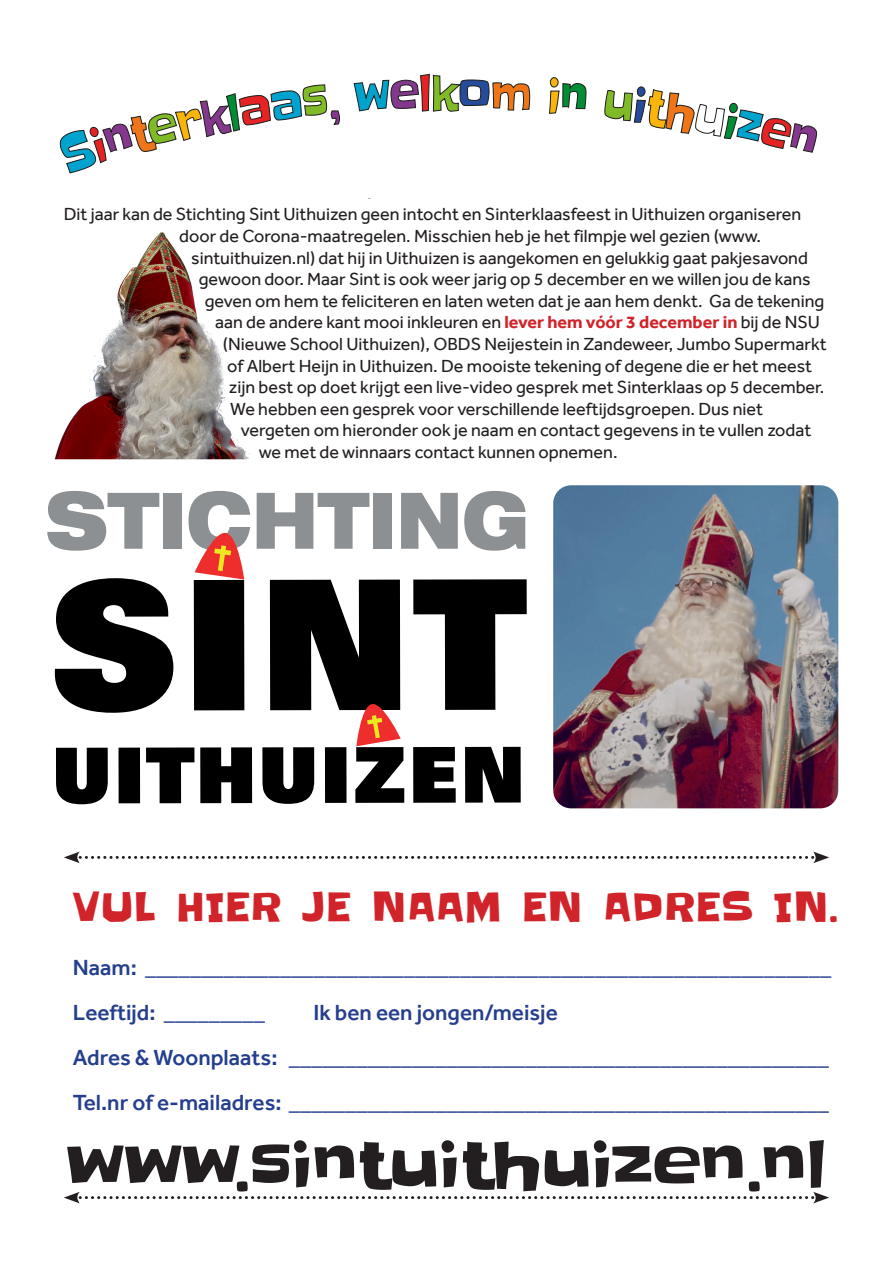
<style>
.page{position:relative;width:893px;height:1263px;background:#fff}
.page>*{position:absolute;margin:0;border:0;box-sizing:border-box;transform-origin:0 0}
.t1{font:66px "Slackey";color:#231f20}
.t2{font:39px "Slackey";color:#d1232a}
.t3{font:500 22.5px "Effra";color:#253f8e}
.t4{font:18px "Effra";color:#231f20}
.s1{font-weight:700;color:#d1232a}
</style>
<div class="page">
<svg style="left:60px;top:84px;width:280px;height:90px"></svg>
<svg style="left:353px;top:73px;width:177px;height:39px"></svg>
<svg style="left:549px;top:77px;width:38px;height:37px"></svg>
<svg style="left:604px;top:86px;width:213px;height:67px"></svg>
<svg style="left:64px;top:851px;width:765px;height:12px"></svg>
<svg style="left:47px;top:491px;width:112px;height:60px"></svg>
<div style="left:164px;top:493px;width:18px;height:56px;background:#8d9093"></div>
<svg style="left:257px;top:493px;width:112px;height:56px"></svg>
<div style="left:374px;top:493px;width:18px;height:56px;background:#8d9093"></div>
<svg style="left:401px;top:493px;width:57px;height:56px"></svg>
<svg style="left:464px;top:491px;width:62px;height:60px"></svg>
<svg style="left:55px;top:578px;width:118px;height:135px"></svg>
<div style="left:194px;top:580px;width:50px;height:130px;background:#000001"></div>
<svg style="left:413px;top:579px;width:114px;height:131px"></svg>
<svg style="left:56px;top:748px;width:52px;height:56px"></svg>
<div style="left:119px;top:748px;width:21px;height:55px;background:#000001"></div>
<svg style="left:146px;top:747px;width:48px;height:56px"></svg>
<svg style="left:200px;top:747px;width:52px;height:56px;background:#262626"></svg>
<svg style="left:413px;top:747px;width:43px;height:56px;background:#252526"></svg>
<svg style="left:465px;top:747px;width:56px;height:56px;background:#242425"></svg>
<svg style="left:189px;top:491px;width:61px;height:88px"></svg>
<svg style="left:262px;top:580px;width:142px;height:224px"></svg>
<img style="left:54px;top:232px;width:197px;height:227px">
<svg style="left:64px;top:1192px;width:765px;height:11px"></svg>
<img style="left:553px;top:485px;width:285px;height:323px">
<p class="t4" style="left:64px;top:204px;width:739px">Dit jaar kan de Stichting Sint Uithuizen geen intocht en Sinterklaasfeest in Uithuizen organiseren</p>
<p class="t4" style="left:179px;top:225px;width:583px">door de Corona-maatregelen. Misschien heb je het filmpje wel gezien (www.</p>
<p class="t4" style="left:191px;top:247px;width:618px">sintuithuizen.nl) dat hij in Uithuizen is aangekomen en gelukkig gaat pakjesavond</p>
<p class="t4" style="left:199px;top:268px;width:613px">gewoon door. Maar Sint is ook weer jarig op 5 december en we willen jou de kans</p>
<p class="t4" style="left:205px;top:290px;width:621px">geven om hem te feliciteren en laten weten dat je aan hem denkt. Ga de tekening</p>
<p class="t4" style="left:215px;top:312px;width:606px">aan de andere kant mooi inkleuren en <span class="s1">lever hem vóór 3 december in</span> bij de NSU</p>
<p class="t4" style="left:223px;top:333px;width:605px">(Nieuwe School Uithuizen), OBDS Neijestein in Zandeweer, Jumbo Supermarkt</p>
<p class="t4" style="left:227px;top:355px;width:586px">of Albert Heijn in Uithuizen. De mooiste tekening of degene die er het meest</p>
<p class="t4" style="left:229px;top:376px;width:597px">zijn best op doet krijgt een live-video gesprek met Sinterklaas op 5 december.</p>
<p class="t4" style="left:230px;top:398px;width:534px">We hebben een gesprek voor verschillende leeftijdsgroepen. Dus niet</p>
<p class="t4" style="left:241px;top:420px;width:572px">vergeten om hieronder ook je naam en contact gegevens in te vullen zodat</p>
<p class="t4" style="left:259px;top:441px;width:360px">we met de winnaars contact kunnen opnemen.</p>
<p class="t2" style="left:73px;top:880px;width:767px">VUL HIER JE NAAM EN ADRES IN.</p>
<p class="t3" style="left:73px;top:954px;width:760px">Naam: _____________________________________________________________</p>
<p class="t3" style="left:73px;top:999px;width:194px">Leeftijd: _________</p>
<p class="t3" style="left:313px;top:999px;width:246px">Ik ben een jongen/meisje</p>
<p class="t3" style="left:73px;top:1044px;width:757px">Adres &amp; Woonplaats: ________________________________________________</p>
<p class="t3" style="left:73px;top:1089px;width:757px">Tel.nr of e-mailadres: ________________________________________________</p>
<p class="t1" style="left:66px;top:1120px;width:761px">www.sintuithuizen.nl</p>
</div>
